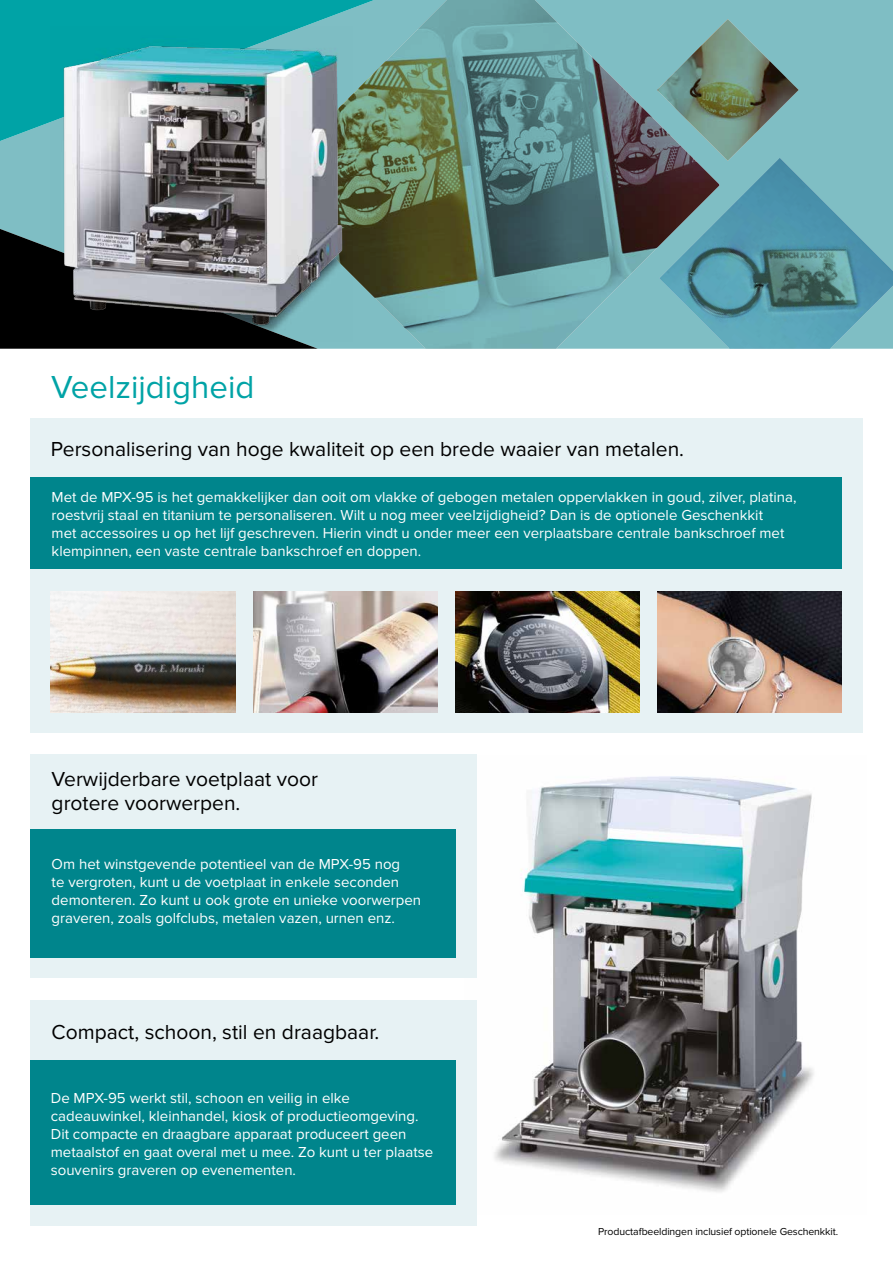
<style>
.page{position:relative;width:893px;height:1263px;background:#fff}
.page>*{position:absolute;margin:0;border:0;box-sizing:border-box;transform-origin:0 0}
.t1{font:33px "Proxima Nova";color:#00a3a6}
.t2{font:21px/24px "Proxima Nova";color:#000}
.t3{font:15px/18px "Proxima Nova";color:#fff}
.t4{font:10.5px "Proxima Nova";letter-spacing:-.01em;color:#000}
</style>
<div class="page">
<div style="left:30px;top:419px;width:833px;height:314px;background:#e7f2f4"></div>
<div style="left:0;top:0;width:893px;height:229px;background:#7fbec4"></div>
<div style="left:0;top:0;width:262px;height:141px;background:#00a3a6"></div>
<svg style="left:0;top:229px;width:262px;height:120px"></svg>
<img style="left:465px;top:776px;width:349px;height:416px">
<div style="left:30px;top:1001px;width:447px;height:225px;background:#e7f2f4"></div>
<div style="left:30px;top:1061px;width:425px;height:144px;background:#00858c"></div>
<div style="left:30px;top:477px;width:812px;height:92px;background:#00858c"></div>
<svg style="left:262px;top:0;width:458px;height:349px"></svg>
<img style="left:51px;top:27px;width:302px;height:314px">
<svg style="left:657px;top:19px;width:236px;height:330px"></svg>
<img style="left:51px;top:591px;width:184px;height:121px">
<img style="left:456px;top:591px;width:184px;height:121px">
<img style="left:253px;top:591px;width:184px;height:121px">
<img style="left:658px;top:591px;width:184px;height:121px">
<div style="left:30px;top:754px;width:447px;height:223px;background:#e7f2f4"></div>
<div style="left:30px;top:829px;width:425px;height:128px;background:#00858c"></div>
<h1 class="t1" style="left:51px;top:368px;width:205px">Veelzijdigheid</h1>
<h2 class="t2" style="left:51px;top:438px;width:635px">Personalisering van hoge kwaliteit op een brede waaier van metalen.</h2>
<p class="t3" style="left:52px;top:488px;width:746px">Met de MPX-95 is het gemakkelijker dan ooit om vlakke of gebogen metalen oppervlakken in goud, zilver, platina, roestvrij staal en titanium te personaliseren. Wilt u nog meer veelzijdigheid? Dan is de optionele Geschenkkit<br>met accessoires u op het lijf geschreven. Hierin vindt u onder meer een verplaatsbare centrale bankschroef met klempinnen, een vaste centrale bankschroef en doppen.</p>
<h2 class="t2" style="left:52px;top:767px;width:268px">Verwijderbare voetplaat voor grotere voorwerpen.</h2>
<p class="t3" style="left:52px;top:855px;width:371px">Om het winstgevende potentieel van de MPX-95 nog<br>te vergroten, kunt u de voetplaat in enkele seconden demonteren. Zo kunt u ook grote en unieke voorwerpen graveren, zoals golfclubs, metalen vazen, urnen enz.</p>
<h2 class="t2" style="left:52px;top:1021px;width:329px">Compact, schoon, stil en draagbaar.</h2>
<p class="t3" style="left:51px;top:1089px;width:384px">De MPX-95 werkt stil, schoon en veilig in elke cadeauwinkel, kleinhandel, kiosk of productieomgeving.<br>Dit compacte en draagbare apparaat produceert geen metaalstof en gaat overal met u mee. Zo kunt u ter plaatse souvenirs graveren op evenementen.</p>
<p class="t4" style="left:598px;top:1225px;width:241px">Productafbeeldingen inclusief optionele Geschenkkit.</p>
</div>
